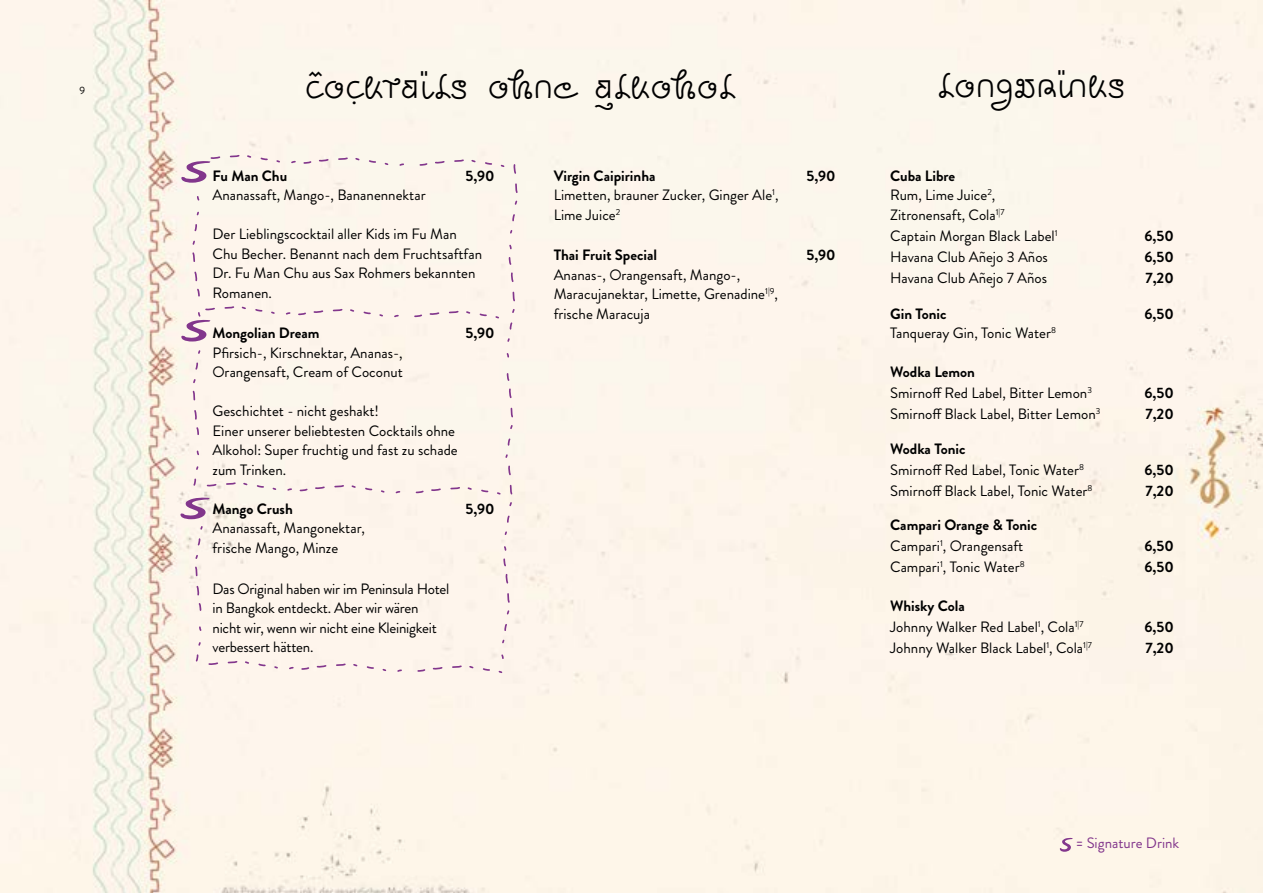
<style>
.page{position:relative;width:1263px;height:893px;background:#fef5ec}
.page>*{position:absolute;margin:0;border:0;box-sizing:border-box;transform-origin:0 0}
.t1{font:37.5px "Mongolian Deathworm";color:#000}
.t2{font:15px/19.5px "Brandon Grotesque";color:#000}
.t3{font:700 15px/21px "Brandon Grotesque";color:#000}
.t4{font:15px "Brandon Grotesque";color:#82368c}
.t5{font:10.5px "Brandon Grotesque";color:#000}
.s1{font-weight:700}
.s2{font-weight:400}
</style>
<div class="page">
<div style="left:180px;top:155px;width:338px;height:520px;background:#fef5ec"></div>
<svg style="left:1060px;top:838px;width:13px;height:14px"></svg>
<p class="t5" style="left:80px;top:83px;width:7px">9</p>
<h1 class="t1" style="left:307px;top:67px;width:431px">Cocktails ohne Alkohol</h1>
<h1 class="t1" style="left:939px;top:66px;width:190px">Longdrinks</h1>
<p class="t3" style="left:212px;top:165px;width:76px">Fu Man Chu</p>
<p class="t3" style="left:465px;top:165px;width:31px">5,90</p>
<p class="t2" style="left:212px;top:185px;width:215px">Ananassaft, Mango-, Bananennektar</p>
<p class="t2" style="left:212px;top:224px;width:271px">Der Lieblingscocktail aller Kids im Fu Man Chu Becher. Benannt nach dem Fruchtsaftfan Dr. Fu Man Chu aus Sax Rohmers bekannten Romanen.</p>
<p class="t3" style="left:212px;top:323px;width:109px">Mongolian Dream</p>
<p class="t3" style="left:465px;top:323px;width:31px">5,90</p>
<p class="t2" style="left:212px;top:343px;width:192px">Pfirsich-, Kirschnektar, Ananas-,<br>Orangensaft, Cream of Coconut</p>
<p class="t2" style="left:212px;top:401px;width:247px">Geschichtet - nicht geshakt!<br>Einer unserer beliebtesten Cocktails ohne<br>Alkohol: Super fruchtig und fast zu schade zum Trinken.</p>
<p class="t3" style="left:212px;top:498px;width:82px">Mango Crush</p>
<p class="t3" style="left:465px;top:498px;width:31px">5,90</p>
<p class="t2" style="left:212px;top:518px;width:154px">Ananassaft, Mangonektar, frische Mango, Minze</p>
<p class="t2" style="left:212px;top:579px;width:238px">Das Original haben wir im Peninsula Hotel in Bangkok entdeckt. Aber wir wären nicht wir, wenn wir nicht eine Kleinigkeit verbessert hätten.</p>
<p class="t3" style="left:554px;top:165px;width:103px">Virgin Caipirinha</p>
<p class="t3" style="left:807px;top:165px;width:31px">5,90</p>
<p class="t2" style="left:554px;top:186px;width:226px">Limetten, brauner Zucker, Ginger Ale<sup>1</sup>,<br>Lime Juice<sup>2</sup></p>
<p class="t3" style="left:554px;top:245px;width:105px">Thai Fruit Special</p>
<p class="t3" style="left:807px;top:245px;width:31px">5,90</p>
<p class="t2" style="left:554px;top:265px;width:226px">Ananas-, Orangensaft, Mango-,<br>Maracujanektar, Limette, Grenadine<sup>1|9</sup>, frische Maracuja</p>
<p class="t2" style="left:890px;top:166px;width:116px"><span class="s1">Cuba Libre<br></span>Rum, Lime Juice<sup>2</sup>,<br>Zitronensaft, Cola<sup>1|7</sup></p>
<p class="t2" style="left:890px;top:226px;width:169px">Captain Morgan Black Label<sup>1</sup></p>
<p class="t3" style="left:1144px;top:225px;width:31px">6,50</p>
<p class="t2" style="left:890px;top:247px;width:159px">Havana Club Añejo 3 Años</p>
<p class="t3" style="left:1144px;top:246px;width:31px">6,50</p>
<p class="t2" style="left:890px;top:268px;width:158px">Havana Club Añejo 7 Años</p>
<p class="t3" style="left:1145px;top:267px;width:30px">7,20</p>
<p class="t3" style="left:890px;top:303px;width:58px">Gin Tonic</p>
<p class="t3" style="left:1144px;top:303px;width:31px">6,50</p>
<p class="t2" style="left:890px;top:324px;width:167px">Tanqueray Gin, Tonic Water<sup>8</sup></p>
<p class="t2" style="left:890px;top:362px;width:203px;line-height:21px"><span class="s1">Wodka Lemon<br></span>Smirnoff Red Label, Bitter Lemon<sup>3</sup></p>
<p class="t3" style="left:1144px;top:383px;width:31px">6,50</p>
<p class="t2" style="left:890px;top:405px;width:212px">Smirnoff Black Label, Bitter Lemon<sup>3</sup></p>
<p class="t3" style="left:1145px;top:404px;width:30px">7,20</p>
<p class="t2" style="left:890px;top:438px;width:195px;line-height:21px"><span class="s1">Wodka Tonic<br></span>Smirnoff Red Label, Tonic Water<sup>8</sup></p>
<p class="t3" style="left:1144px;top:459px;width:31px">6,50</p>
<p class="t2" style="left:890px;top:481px;width:204px">Smirnoff Black Label, Tonic Water<sup>8</sup></p>
<p class="t3" style="left:1145px;top:480px;width:30px">7,20</p>
<p class="t3" style="left:890px;top:515px;width:148px">Campari Orange &amp; Tonic<br><span class="s2">Campari</span><sup>1</sup><span class="s2">, Orangensaft</span></p>
<p class="t3" style="left:1144px;top:536px;width:31px">6,50</p>
<p class="t2" style="left:890px;top:558px;width:136px">Campari<sup>1</sup>, Tonic Water<sup>8</sup></p>
<p class="t3" style="left:1144px;top:557px;width:31px">6,50</p>
<p class="t2" style="left:890px;top:596px;width:195px;line-height:21px"><span class="s1">Whisky Cola<br></span>Johnny Walker Red Label<sup>1</sup>, Cola<sup>1|7</sup></p>
<p class="t3" style="left:1144px;top:617px;width:31px">6,50</p>
<p class="t2" style="left:890px;top:639px;width:203px">Johnny Walker Black Label<sup>1</sup>, Cola<sup>1|7</sup></p>
<p class="t3" style="left:1145px;top:638px;width:30px">7,20</p>
<p class="t4" style="left:1076px;top:833px;width:105px">= Signature Drink</p>
</div>
